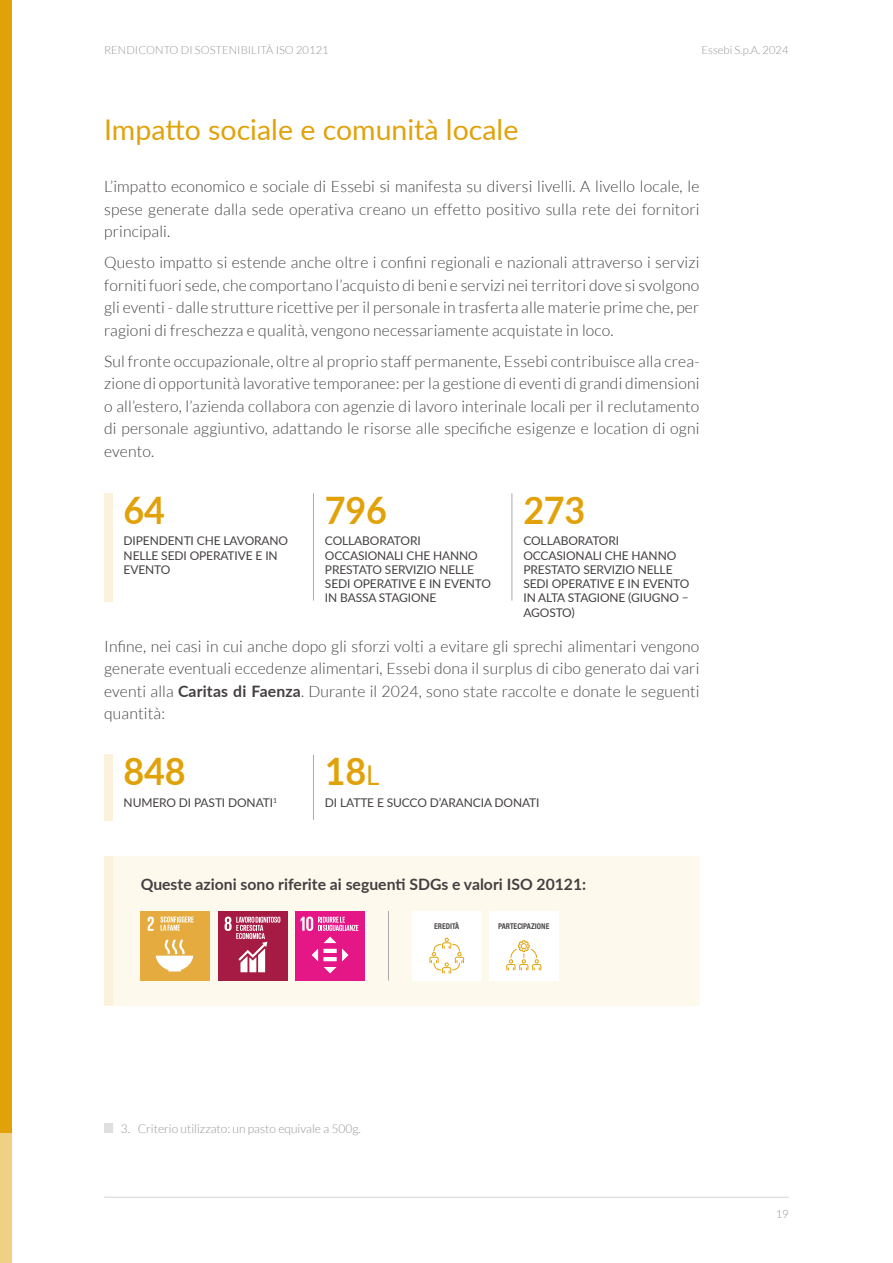
<style>
.page{position:relative;width:893px;height:1263px;background:#fff}
.page>*{position:absolute;margin:0;border:0;box-sizing:border-box;transform-origin:0 0}
.t1{font:700 37.8px "Lato";letter-spacing:-.01em;color:#e1a209;scale:.95 1}
.t2{font:28.5px "Lato";color:#e1a209}
.t3{font:300 15.75px/22.5px "Lato";letter-spacing:.01em;color:#444041;text-align:justify}
.t4{font:700 15.75px "Lato";color:#444041}
.t5{font:12px/14.2px "Lato";letter-spacing:-.01em;color:#444041}
.t6{font:300 12px "Lato";color:#969698}
.t7{font:300 11.25px "Lato";color:#969698}
.t8{font:700 8.4px "Acumin Pro Cond";color:#444041}
.s1{font-weight:700}
.s2{font-weight:400;font-size:27.3px}
</style>
<div class="page">
<div style="left:104px;top:1123px;width:9px;height:10px;background:#e0dfdf"></div>
<div style="left:104px;top:856px;width:595px;height:150px;background:#fef9ed"></div>
<div style="left:104px;top:856px;width:9px;height:150px;background:#fcf1da"></div>
<hr style="left:388px;top:911px;width:1px;height:69px;background:#aaaaac">
<div style="left:295px;top:911px;width:70px;height:69px;background:#e51686"></div>
<svg style="left:323px;top:957px;width:14px;height:4px"></svg>
<hr style="left:323px;top:949px;width:14px;height:4px;background:#fff">
<svg style="left:324px;top:937px;width:12px;height:6px"></svg>
<svg style="left:342px;top:949px;width:6px;height:12px"></svg>
<svg style="left:324px;top:967px;width:12px;height:6px"></svg>
<svg style="left:312px;top:949px;width:6px;height:12px"></svg>
<svg style="left:301px;top:916px;width:57px;height:15px"></svg>
<div style="left:218px;top:911px;width:70px;height:69px;background:#a61b43"></div>
<svg style="left:225px;top:916px;width:55px;height:56px"></svg>
<div style="left:141px;top:911px;width:69px;height:69px;background:#e5ab3e"></div>
<svg style="left:148px;top:916px;width:6px;height:15px"></svg>
<svg style="left:156px;top:939px;width:37px;height:32px"></svg>
<svg style="left:161px;top:916px;width:33px;height:15px"></svg>
<div style="left:412px;top:911px;width:69px;height:70px;background:#fff"></div>
<svg style="left:429px;top:938px;width:35px;height:36px"></svg>
<div style="left:489px;top:911px;width:70px;height:70px;background:#fff"></div>
<svg style="left:506px;top:940px;width:36px;height:31px"></svg>
<hr style="left:313px;top:493px;width:1px;height:108px;background:#aaaaac">
<hr style="left:313px;top:754px;width:1px;height:66px;background:#aaaaac">
<hr style="left:512px;top:493px;width:1px;height:108px;background:#aaaaac">
<div style="left:104px;top:493px;width:9px;height:109px;background:#fcf1da"></div>
<div style="left:104px;top:754px;width:9px;height:67px;background:#fcf1da"></div>
<div style="left:0;top:0;width:12px;height:1133px;background:#e1a209"></div>
<hr style="left:104px;top:1197px;width:685px;height:1px;background:#d5d4d5">
<div style="left:0;top:1133px;width:12px;height:130px;background:#f0d084"></div>
<p class="t7" style="left:104px;top:44px;width:226px">RENDICONTO DI SOSTENIBILITÀ ISO 20121</p>
<p class="t7" style="left:701px;top:44px;width:89px">Essebi S.p.A. 2024</p>
<h2 class="t2" style="left:104px;top:109px;width:416px">Impatto sociale e comunità locale</h2>
<p class="t3" style="left:104px;top:175px;width:597px">L’impatto economico e sociale di Essebi si manifesta su diversi livelli. A livello locale, le spese generate dalla sede operativa creano un effetto positivo sulla rete dei fornitori principali.</p>
<p class="t3" style="left:104px;top:251px;width:597px">Questo impatto si estende anche oltre i confini regionali e nazionali attraverso i servizi forniti fuori sede, che comportano l’acquisto di beni e servizi nei territori dove si svolgono gli eventi - dalle strutture ricettive per il personale in trasferta alle materie prime che, per ragioni di freschezza e qualità, vengono necessariamente acquistate in loco.</p>
<p class="t3" style="left:104px;top:350px;width:597px">Sul fronte occupazionale, oltre al proprio staff permanente, Essebi contribuisce alla crea&shy;zione di opportunità lavorative temporanee: per la gestione di eventi di grandi dimensioni o all’estero, l’azienda collabora con agenzie di lavoro interinale locali per il reclutamento di personale aggiuntivo, adattando le risorse alle specifiche esigenze e location di ogni evento.</p>
<h1 class="t1" style="left:124px;top:482px;width:45px">64</h1>
<p class="t5" style="left:124px;top:533px;width:166px">DIPENDENTI CHE LAVORANO<br>NELLE SEDI OPERATIVE E IN<br>EVENTO</p>
<h1 class="t1" style="left:325px;top:482px;width:67px">796</h1>
<p class="t5" style="left:325px;top:533px;width:168px">COLLABORATORI<br>OCCASIONALI CHE HANNO<br>PRESTATO SERVIZIO NELLE<br>SEDI OPERATIVE E IN EVENTO<br>IN BASSA STAGIONE</p>
<h1 class="t1" style="left:523px;top:482px;width:67px">273</h1>
<p class="t5" style="left:523px;top:533px;width:168px">COLLABORATORI<br>OCCASIONALI CHE HANNO<br>PRESTATO SERVIZIO NELLE<br>SEDI OPERATIVE E IN EVENTO<br>IN ALTA STAGIONE (GIUGNO –<br>AGOSTO)</p>
<p class="t3" style="left:104px;top:635px;width:597px">Infine, nei casi in cui anche dopo gli sforzi volti a evitare gli sprechi alimentari vengono generate eventuali eccedenze alimentari, Essebi dona il surplus di cibo generato dai vari eventi alla <span class="s1">Caritas di Faenza</span>. Durante il 2024, sono state raccolte e donate le seguenti quantità:</p>
<h1 class="t1" style="left:124px;top:743px;width:67px">848</h1>
<p class="t5" style="left:124px;top:794px;width:155px">NUMERO DI PASTI DONATI<sup>1</sup></p>
<h1 class="t1" style="left:325px;top:743px;width:59px">18<span class="s2">L</span></h1>
<p class="t5" style="left:325px;top:794px;width:216px">DI LATTE E SUCCO D’ARANCIA DONATI</p>
<p class="t4" style="left:141px;top:872px;width:447px">Queste azioni sono riferite ai seguenti SDGs e valori ISO 20121:</p>
<p class="t8" style="left:434px;top:921px;width:26px">EREDITÀ</p>
<p class="t8" style="left:498px;top:921px;width:53px">PARTECIPAZIONE</p>
<p class="t6" style="left:121px;top:1122px;width:241px">3. Criterio utilizzato: un pasto equivale a 500g.</p>
<p class="t7" style="left:776px;top:1208px;width:15px">19</p>
</div>
